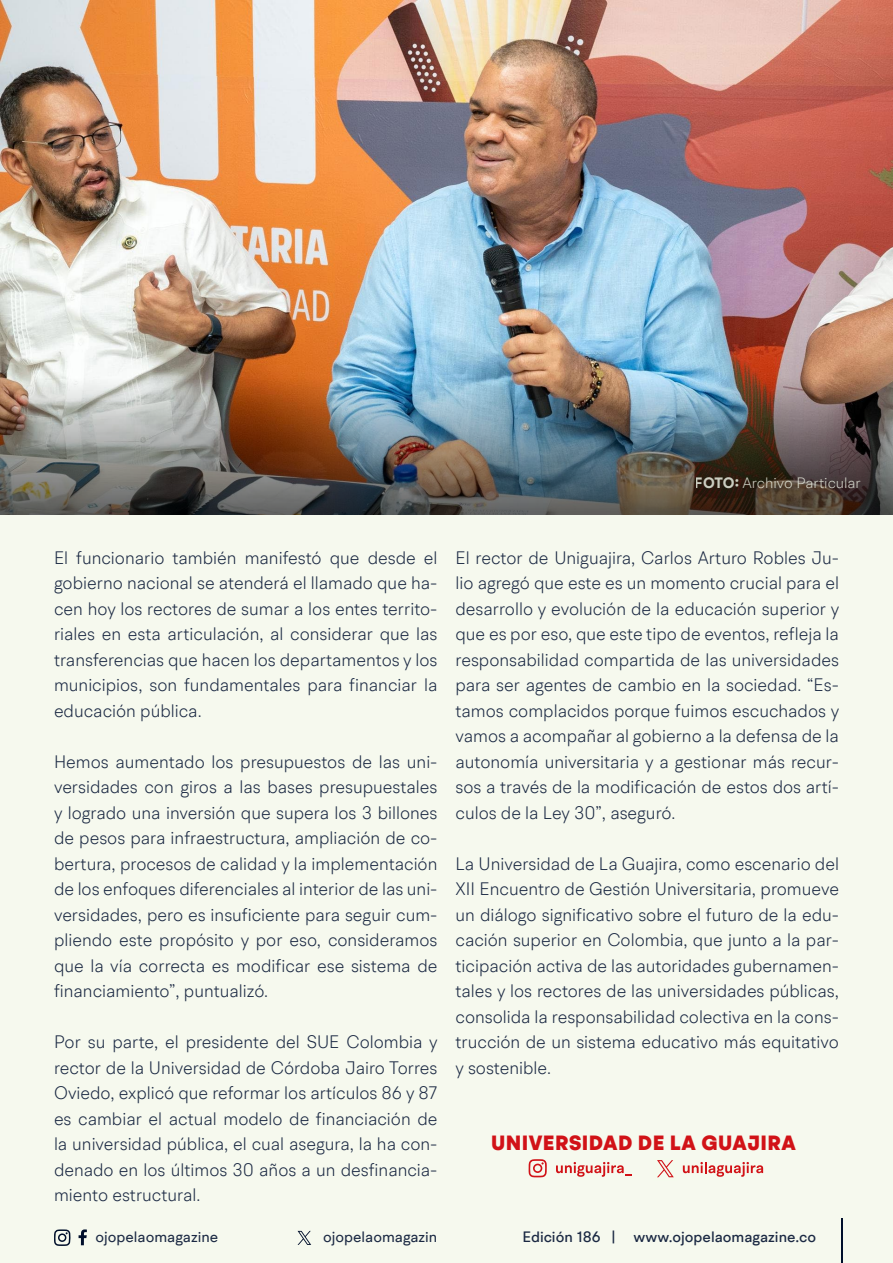
<style>
.page{position:relative;width:893px;height:1263px;background:#f6f9ee}
.page>*{position:absolute;margin:0;border:0;box-sizing:border-box;transform-origin:0 0}
.t1{font:900 21px "BR Hendrix";letter-spacing:.02em;color:#d11217}
.t2{font:300 18px/25.5px "BR Hendrix";color:#1b2943;text-align:justify}
.t3{font:500 15px "BR Hendrix";color:#1b2943}
.t4{font:15px "BR Hendrix";color:#1b2943}
.t5{font:300 15px "BR Hendrix";color:#f5faed}
.s1{font-weight:700}
</style>
<div class="page">
<svg style="left:79px;top:1229px;width:8px;height:16px"></svg>
<svg style="left:54px;top:1229px;width:17px;height:17px"></svg>
<hr style="left:841px;top:1219px;width:1px;height:44px;background:#000f2b">
<svg style="left:298px;top:1231px;width:13px;height:14px"></svg>
<img style="left:0;top:0;width:893px;height:378px">
<svg style="left:556px;top:1162px;width:75px;height:15px"></svg>
<svg style="left:683px;top:1162px;width:80px;height:15px"></svg>
<svg style="left:528px;top:1159px;width:19px;height:18px"></svg>
<svg style="left:657px;top:1160px;width:17px;height:17px"></svg>
<img style="left:0;top:378px;width:893px;height:136px">
<p class="t5" style="left:695px;top:474px;width:168px"><span class="s1">FOTO:</span> Archivo Particular</p>
<p class="t2" style="left:54px;top:545px;width:385px">El funcionario también manifestó que desde el gobierno nacional se atenderá el llamado que ha&shy;cen hoy los rectores de sumar a los entes territo&shy;riales en esta articulación, al considerar que las transferencias que hacen los departamentos y los municipios, son fundamentales para financiar la educación pública.</p>
<p class="t2" style="left:54px;top:749px;width:385px">Hemos aumentado los presupuestos de las uni&shy;versidades con giros a las bases presupuestales y logrado una inversión que supera los 3 billones de pesos para infraestructura, ampliación de co&shy;bertura, procesos de calidad y la implementación de los enfoques diferenciales al interior de las uni&shy;versidades, pero es insuficiente para seguir cum&shy;pliendo este propósito y por eso, consideramos que la vía correcta es modificar ese sistema de financiamiento”, puntualizó.</p>
<p class="t2" style="left:54px;top:1029px;width:385px">Por su parte, el presidente del SUE Colombia y rector de la Universidad de Córdoba Jairo Torres Oviedo, explicó que reformar los artículos 86 y 87 es cambiar el actual modelo de financiación de la universidad pública, el cual asegura, la ha con&shy;denado en los últimos 30 años a un desfinancia&shy;miento estructural.</p>
<p class="t2" style="left:455px;top:545px;width:385px">El rector de Uniguajira, Carlos Arturo Robles Ju&shy;lio agregó que este es un momento crucial para el desarrollo y evolución de la educación superior y que es por eso, que este tipo de eventos, refleja la responsabilidad compartida de las universidades para ser agentes de cambio en la sociedad. “Es&shy;tamos complacidos porque fuimos escuchados y vamos a acompañar al gobierno a la defensa de la autonomía universitaria y a gestionar más recur&shy;sos a través de la modificación de estos dos artí&shy;culos de la Ley 30”, aseguró.</p>
<p class="t2" style="left:455px;top:851px;width:385px">La Universidad de La Guajira, como escenario del XII Encuentro de Gestión Universitaria, promueve un diálogo significativo sobre el futuro de la edu&shy;cación superior en Colombia, que junto a la par&shy;ticipación activa de las autoridades gubernamen&shy;tales y los rectores de las universidades públicas, consolida la responsabilidad colectiva en la cons&shy;trucción de un sistema educativo más equitativo y sostenible.</p>
<p class="t1" style="left:491px;top:1130px;width:306px">UNIVERSIDAD DE LA GUAJIRA</p>
<p class="t4" style="left:96px;top:1227px;width:124px">ojopelaomagazine</p>
<p class="t4" style="left:323px;top:1227px;width:116px">ojopelaomagazin</p>
<p class="t3" style="left:522px;top:1227px;width:295px">Edición 186 | www.ojopelaomagazine.co</p>
</div>
